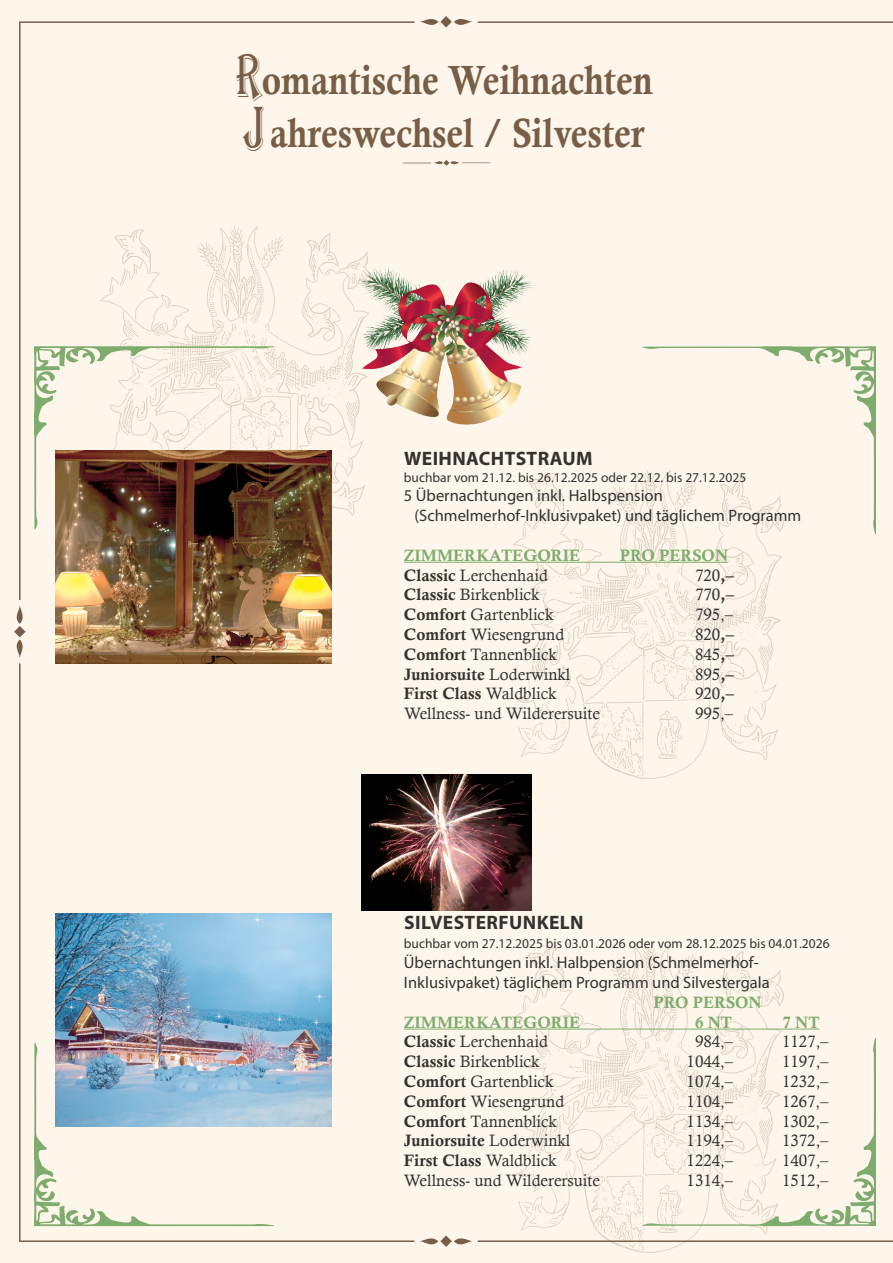
<style>
.page{position:relative;width:893px;height:1263px;background:#fef6ea}
.page>*{position:absolute;margin:0;border:0;box-sizing:border-box;transform-origin:0 0}
.t1{font:40.8px/53.1px "Calis MT Bol";color:#785e46;scale:.87 1}
.t2{font:700 19.5px "Myriad Pro";letter-spacing:.02em;color:#343130}
.t3{font:16.5px "Calisto";color:#343130}
.t4{font:16.5px/19.8px "Myriad Pro";color:#343130}
.t5{font:16.5px "Calis MT Bol";color:#343130}
.t6{font:16.5px "Calis MT Bol";color:#7eac6e}
.t7{font:13.5px "Myriad Pro";color:#343130}
.s1{font-family:"Algerian";font-size:64.2px}
.s2{font-family:"Calis MT Bol"}
.s3{font-family:"Calisto"}
</style>
<div class="page">
<img style="left:514px;top:472px;width:268px;height:307px">
<img style="left:514px;top:944px;width:270px;height:308px">
<img style="left:55px;top:600px;width:277px;height:63px">
<hr style="left:404px;top:562px;width:324px;height:1px;background:#7eac6e">
<hr style="left:404px;top:1029px;width:415px;height:1px;background:#7eac6e">
<svg style="left:637px;top:1035px;width:239px;height:191px"></svg>
<svg style="left:637px;top:346px;width:239px;height:191px"></svg>
<svg style="left:414px;top:160px;width:76px;height:6px"></svg>
<img style="left:414px;top:269px;width:119px;height:156px">
<img style="left:414px;top:774px;width:117px;height:136px">
<svg style="left:14px;top:605px;width:12px;height:53px"></svg>
<svg style="left:19px;top:663px;width:395px;height:579px"></svg>
<svg style="left:19px;top:21px;width:395px;height:579px"></svg>
<svg style="left:420px;top:1235px;width:473px;height:13px"></svg>
<svg style="left:420px;top:16px;width:473px;height:12px"></svg>
<h1 class="t1" style="left:236px;top:53px;width:481px"><span class="s1">R</span>omantische Weihnachten<br><span class="s1">J</span> ahreswechsel / Silvester</h1>
<p class="t2" style="left:404px;top:446px;width:190px">WEIHNACHTSTRAUM</p>
<p class="t7" style="left:404px;top:469px;width:344px">buchbar vom 21.12. bis 26.12.2025 oder 22.12. bis 27.12.2025</p>
<p class="t4" style="left:414px;top:486px;width:388px;text-indent:-10px">5 Übernachtungen inkl. Halbspension (Schmelmerhof-Inklusivpaket) und täglichem Programm</p>
<p class="t6" style="left:404px;top:546px;width:178px">ZIMMERKATEGORIE</p>
<p class="t6" style="left:620px;top:546px;width:110px">PRO PERSON</p>
<p class="t3" style="left:404px;top:565px;width:146px"><span class="s2">Classic</span> Lerchenhaid</p>
<p class="t3" style="left:695px;top:565px;width:41px">720<span class="s2">,–</span></p>
<p class="t3" style="left:404px;top:585px;width:137px"><span class="s2">Classic</span> Birkenblick</p>
<p class="t3" style="left:695px;top:585px;width:41px">770<span class="s2">,–</span></p>
<p class="t3" style="left:404px;top:605px;width:151px"><span class="s2">Comfort</span> Gartenblick</p>
<p class="t3" style="left:695px;top:605px;width:40px">795,–</p>
<p class="t3" style="left:404px;top:625px;width:162px"><span class="s2">Comfort</span> Wiesengrund</p>
<p class="t3" style="left:695px;top:625px;width:41px">820<span class="s2">,–</span></p>
<p class="t3" style="left:404px;top:645px;width:155px"><span class="s2">Comfort</span> Tannenblick</p>
<p class="t3" style="left:695px;top:645px;width:41px">845<span class="s2">,–</span></p>
<p class="t5" style="left:404px;top:664px;width:168px">Juniorsuite <span class="s3">Loderwinkl</span></p>
<p class="t3" style="left:695px;top:664px;width:41px">895<span class="s2">,–</span></p>
<p class="t5" style="left:404px;top:684px;width:154px">First Class <span class="s3">Waldblick</span></p>
<p class="t3" style="left:695px;top:684px;width:41px">920<span class="s2">,–</span></p>
<p class="t3" style="left:404px;top:704px;width:198px">Wellness- und Wilderersuite</p>
<p class="t3" style="left:695px;top:704px;width:40px">995,–</p>
<p class="t2" style="left:404px;top:909px;width:181px">SILVESTERFUNKELN</p>
<p class="t7" style="left:404px;top:935px;width:427px">buchbar vom 27.12.2025 bis 03.01.2026 oder vom 28.12.2025 bis 04.01.2026</p>
<p class="t4" style="left:404px;top:952px;width:367px">Übernachtungen inkl. Halbpension (Schmelmerhof-<br>Inklusivpaket) täglichem Programm und Silvestergala</p>
<p class="t6" style="left:654px;top:993px;width:110px">PRO PERSON</p>
<p class="t6" style="left:404px;top:1012px;width:178px">ZIMMERKATEGORIE</p>
<p class="t6" style="left:695px;top:1012px;width:39px">6 NT</p>
<p class="t6" style="left:782px;top:1012px;width:39px">7 NT</p>
<p class="t3" style="left:404px;top:1032px;width:146px"><span class="s2">Classic</span> Lerchenhaid</p>
<p class="t3" style="left:695px;top:1032px;width:40px">984,–</p>
<p class="t3" style="left:782px;top:1032px;width:48px">1127,–</p>
<p class="t3" style="left:404px;top:1052px;width:137px"><span class="s2">Classic</span> Birkenblick</p>
<p class="t3" style="left:687px;top:1052px;width:48px">1044,–</p>
<p class="t3" style="left:782px;top:1052px;width:48px">1197,–</p>
<p class="t3" style="left:404px;top:1072px;width:151px"><span class="s2">Comfort</span> Gartenblick</p>
<p class="t3" style="left:687px;top:1072px;width:48px">1074,–</p>
<p class="t3" style="left:782px;top:1072px;width:48px">1232,–</p>
<p class="t3" style="left:404px;top:1092px;width:162px"><span class="s2">Comfort</span> Wiesengrund</p>
<p class="t3" style="left:687px;top:1092px;width:48px">1104,–</p>
<p class="t3" style="left:782px;top:1092px;width:48px">1267,–</p>
<p class="t3" style="left:404px;top:1111px;width:155px"><span class="s2">Comfort</span> Tannenblick</p>
<p class="t3" style="left:687px;top:1111px;width:48px">1134,–</p>
<p class="t3" style="left:782px;top:1111px;width:48px">1302,–</p>
<p class="t5" style="left:404px;top:1131px;width:168px">Juniorsuite <span class="s3">Loderwinkl</span></p>
<p class="t3" style="left:687px;top:1131px;width:48px">1194,–</p>
<p class="t3" style="left:782px;top:1131px;width:48px">1372,–</p>
<p class="t5" style="left:404px;top:1151px;width:154px">First Class <span class="s3">Waldblick</span></p>
<p class="t3" style="left:687px;top:1151px;width:48px">1224,–</p>
<p class="t3" style="left:782px;top:1151px;width:48px">1407,–</p>
<p class="t3" style="left:404px;top:1171px;width:198px">Wellness- und Wilderersuite</p>
<p class="t3" style="left:687px;top:1171px;width:48px">1314,–</p>
<p class="t3" style="left:782px;top:1171px;width:48px">1512,–</p>
</div>
